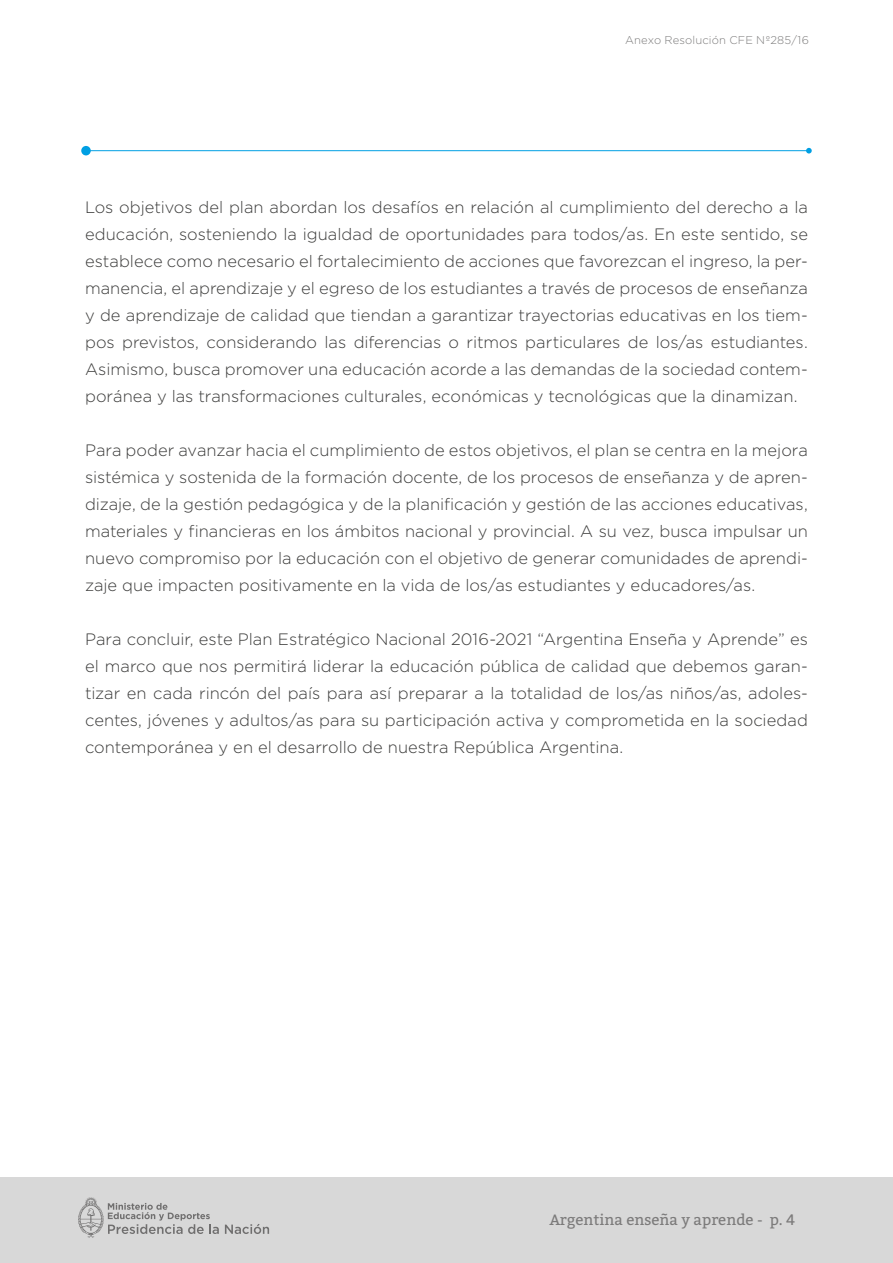
<style>
.page{position:relative;width:893px;height:1263px;background:#fff}
.page>*{position:absolute;margin:0;border:0;box-sizing:border-box;transform-origin:0 0}
.t1{font:300 16.5px/27px "Gotham";color:#3c3c3b;text-align:justify}
.t2{font:15px "Bitter";color:#7c7b7b}
.t3{font:300 11.25px "Gotham";letter-spacing:.015em;color:#7c7b7b}
</style>
<div class="page">
<div style="left:0;top:1178px;width:893px;height:85px;background:#d8d8d8"></div>
<svg style="left:225px;top:1224px;width:44px;height:10px"></svg>
<svg style="left:78px;top:1197px;width:141px;height:41px"></svg>
<hr style="left:86px;top:150px;width:723px;height:1px;background:#009fe3">
<svg style="left:806px;top:148px;width:6px;height:5px"></svg>
<div style="left:81px;top:146px;width:10px;height:9px;background:#009fe3;border-radius:50%"></div>
<p class="t3" style="left:625px;top:34px;width:185px">Anexo Resolución CFE Nº285/16</p>
<p class="t1" style="left:85px;top:193px;width:724px">Los objetivos del plan abordan los desafíos en relación al cumplimiento del derecho a la educación, sosteniendo la igualdad de oportunidades para todos/as. En este sentido, se establece como necesario el fortalecimiento de acciones que favorezcan el ingreso, la per&shy;manencia, el aprendizaje y el egreso de los estudiantes a través de procesos de enseñanza y de aprendizaje de calidad que tiendan a garantizar trayectorias educativas en los tiem&shy;pos previstos, considerando las diferencias o ritmos particulares de los/as estudiantes.<br>Asimismo, busca promover una educación acorde a las demandas de la sociedad contem&shy;poránea y las transformaciones culturales, económicas y tecnológicas que la dinamizan.</p>
<p class="t1" style="left:85px;top:436px;width:724px">Para poder avanzar hacia el cumplimiento de estos objetivos, el plan se centra en la mejora sistémica y sostenida de la formación docente, de los procesos de enseñanza y de apren&shy;dizaje, de la gestión pedagógica y de la planificación y gestión de las acciones educativas, materiales y financieras en los ámbitos nacional y provincial. A su vez, busca impulsar un nuevo compromiso por la educación con el objetivo de generar comunidades de aprendi&shy;zaje que impacten positivamente en la vida de los/as estudiantes y educadores/as.</p>
<p class="t1" style="left:85px;top:625px;width:724px">Para concluir, este Plan Estratégico Nacional 2016-2021 “Argentina Enseña y Aprende” es el marco que nos permitirá liderar la educación pública de calidad que debemos garan&shy;tizar en cada rincón del país para así preparar a la totalidad de los/as niños/as, adoles&shy;centes, jóvenes y adultos/as para su participación activa y comprometida en la sociedad contemporánea y en el desarrollo de nuestra República Argentina.</p>
<p class="t2" style="left:550px;top:1210px;width:247px">Argentina enseña y aprende - p. 4</p>
</div>
